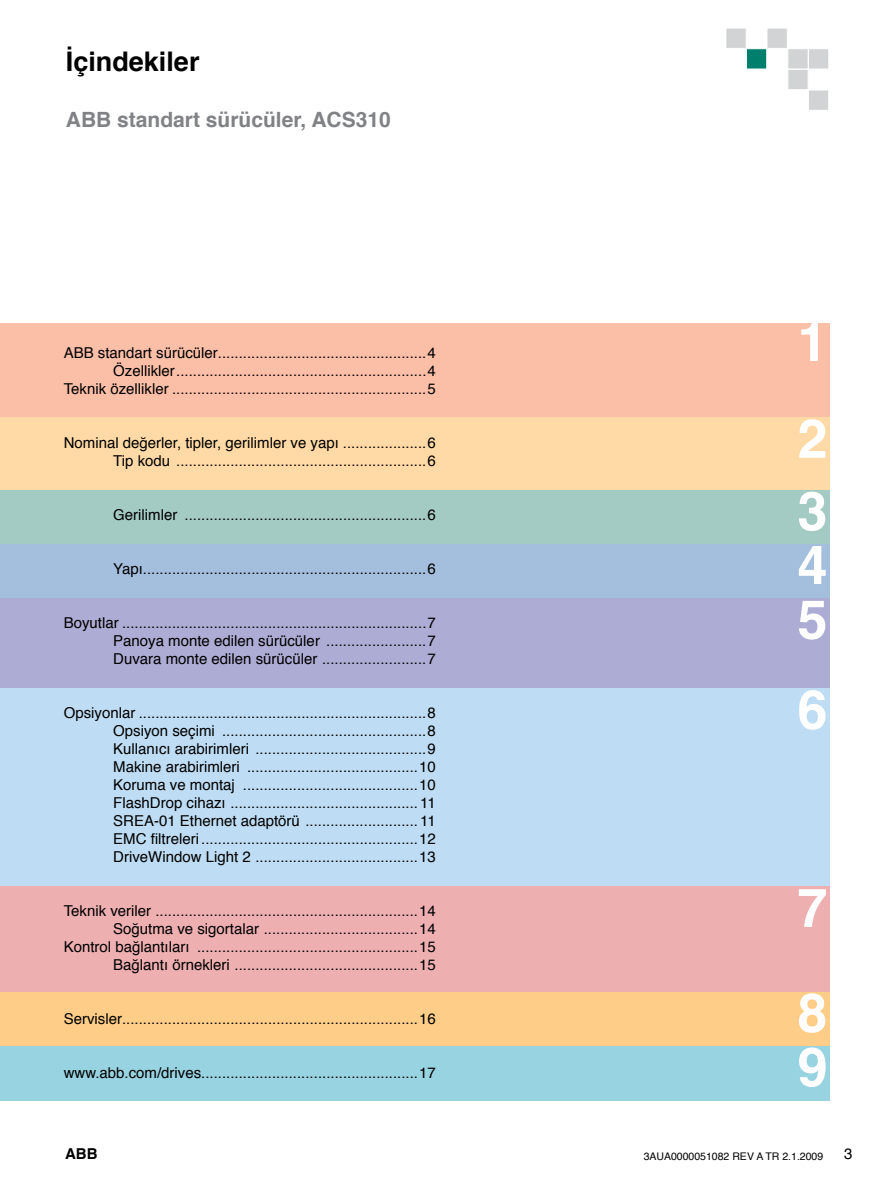
<style>
.page{position:relative;width:893px;height:1187px;background:#fff}
.page>*{position:absolute;margin:0;border:0;box-sizing:border-box;transform-origin:0 0}
.t1{font:700 54px/54.2px "Helvetica";color:#fff}
.t2{font:700 27px "Helvetica";color:#000}
.t3{font:700 21px "Helvetica";color:#808285}
.t4{font:15px/18px "Helvetica";color:#000;text-align:right}
.t5{font:700 15px "Helvetica";color:#000}
.t6{font:10.5px "Helvetica";color:#000}
</style>
<div class="page">
<div style="left:725px;top:28px;width:22px;height:21px;background:#d1d3d4;border:1px solid #fff"></div>
<div style="left:746px;top:48px;width:21px;height:21px;background:#00806c;border:1px solid #fff"></div>
<div style="left:767px;top:28px;width:21px;height:21px;background:#d1d3d4;border:1px solid #fff"></div>
<div style="left:787px;top:48px;width:21px;height:21px;background:#d1d3d4;border:1px solid #fff"></div>
<div style="left:808px;top:48px;width:21px;height:21px;background:#d1d3d4;border:1px solid #fff"></div>
<div style="left:787px;top:69px;width:21px;height:21px;background:#d1d3d4;border:1px solid #fff"></div>
<div style="left:808px;top:90px;width:21px;height:21px;background:#d1d3d4;border:1px solid #fff"></div>
<div style="left:0;top:1045px;width:829px;height:55px;background:#98d3e2"></div>
<div style="left:0;top:991px;width:829px;height:54px;background:#fece89"></div>
<div style="left:0;top:885px;width:829px;height:106px;background:#eeafb1"></div>
<div style="left:0;top:688px;width:829px;height:197px;background:#beddf4"></div>
<div style="left:0;top:597px;width:829px;height:91px;background:#adacd4"></div>
<div style="left:0;top:543px;width:829px;height:54px;background:#a4bfde"></div>
<div style="left:0;top:489px;width:829px;height:54px;background:#a4cac4"></div>
<div style="left:0;top:417px;width:829px;height:72px;background:#ffdaa6"></div>
<div style="left:0;top:323px;width:829px;height:94px;background:#fbbea7"></div>
<h2 class="t2" style="left:66px;top:40px;width:135px">İçindekiler</h2>
<h3 class="t3" style="left:66px;top:102px;width:326px">ABB standart sürücüler, ACS310</h3>
<p class="t4" style="left:64px;top:344px;width:373px">ABB standart sürücüler..................................................4<br>Özellikler............................................................4<br>Teknik özellikler .............................................................5</p>
<p class="t4" style="left:64px;top:434px;width:373px">Nominal değerler, tipler, gerilimler ve yapı ....................6<br>Tip kodu ............................................................6</p>
<p class="t4" style="left:113px;top:506px;width:324px">Gerilimler ..........................................................6</p>
<p class="t4" style="left:113px;top:560px;width:324px">Yapı....................................................................6</p>
<p class="t4" style="left:113px;top:614px;width:324px;text-align:justify;text-indent:-49px">Boyutlar .........................................................................7<br>Panoya monte edilen sürücüler ........................7<br>Duvara monte edilen sürücüler .........................7</p>
<p class="t4" style="left:113px;top:704px;width:324px;text-align:justify;text-indent:-50px">Opsiyonlar .....................................................................8<br>Opsiyon seçimi .................................................8<br>Kullanıcı arabirimleri .........................................9<br>Makine arabirimleri .........................................10<br>Koruma ve montaj ..........................................10<br>FlashDrop cihazı .............................................11<br>SREA-01 Ethernet adaptörü ........................... 11<br>EMC filtreleri ....................................................12<br>DriveWindow Light 2 .......................................13</p>
<p class="t4" style="left:64px;top:902px;width:373px">Teknik veriler ...............................................................14<br>Soğutma ve sigortalar .....................................14<br>Kontrol bağlantıları .....................................................15<br>Bağlantı örnekleri ............................................15</p>
<p class="t4" style="left:64px;top:1010px;width:373px">Servisler.......................................................................16</p>
<p class="t4" style="left:64px;top:1064px;width:373px">www.abb.com/drives....................................................17</p>
<h1 class="t1" style="left:797px;top:294px;width:32px;line-height:96.6px">1<br>2</h1>
<h1 class="t1" style="left:797px;top:484px;width:32px;text-align:justify">3<br>4<br>5</h1>
<h1 class="t1" style="left:797px;top:683px;width:32px">6</h1>
<h1 class="t1" style="left:797px;top:856px;width:32px;line-height:104.7px">7<br>8</h1>
<h1 class="t1" style="left:797px;top:1040px;width:32px">9</h1>
<p class="t5" style="left:65px;top:1141px;width:34px">ABB</p>
<p class="t6" style="left:644px;top:1147px;width:181px">3AUA0000051082 REV A TR 2.1.2009</p>
<p class="t4" style="left:844px;top:1145px;width:10px">3</p>
</div>
